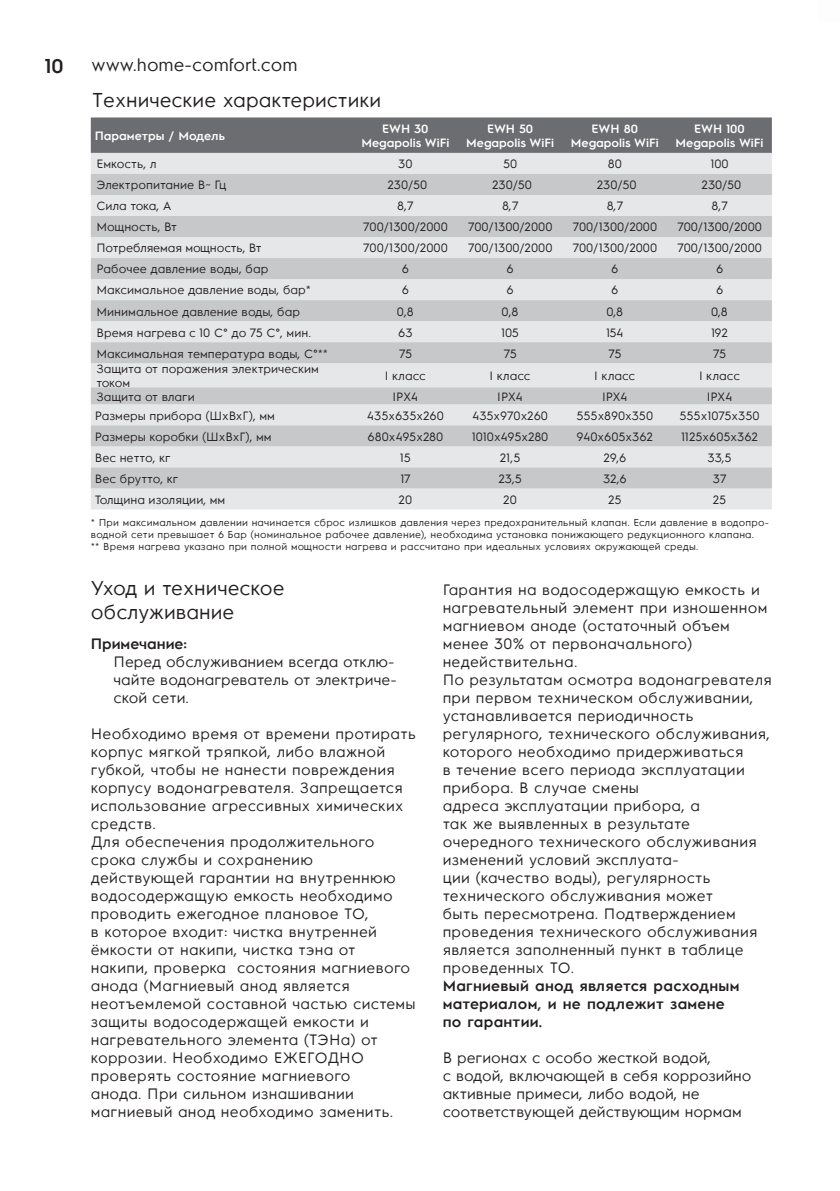
<style>
.page{position:relative;width:840px;height:1191px;background:#fff}
.page>*{position:absolute;margin:0;border:0;box-sizing:border-box;transform-origin:0 0}
.Text{font:20px/24px "Electrolux Sans C";color:#231f20}
.t1{font:600 20px "Electrolux Sans C";color:#231f20}
.t2{font:18px "Electrolux Sans C";color:#231f20}
.Text-2{font:15px/18px "Electrolux Sans C";letter-spacing:.02em;color:#231f20}
.Text-3{font:15px/18px "Electrolux Sans C";color:#231f20}
.Text-4{font:600 15px/18px "Electrolux Sans C";letter-spacing:.02em;color:#231f20}
.Text-5{font:600 15px "Electrolux Sans C";color:#231f20}
.t3{font:12px/14.4px "Electrolux Sans C";color:#231f20}
.t4{font:600 12px/14.4px "Electrolux Sans C";color:#fff;text-align:center}
.t5{font:12px "Electrolux Sans C";letter-spacing:-.02em;color:#231f20}
.Text-6{font:10px/12px "Electrolux Sans C";letter-spacing:.02em;color:#231f20}
</style>
<div class="page">
<div style="left:91px;top:117px;width:680px;height:36px;background:#6c6d70"></div>
<div style="left:91px;top:153px;width:680px;height:356px;background:#e6e7e9"></div>
<svg style="left:91px;top:174px;width:680px;height:314px;background:#d5d6d8"></svg>
<h1 class="t1" style="left:45px;top:52px;width:21px">10</h1>
<p class="t2" style="left:91px;top:52px;width:207px">www.home-comfort.com</p>
<p class="Text" style="left:92px;top:87px;width:290px">Технические характеристики</p>
<p class="t4" style="left:95px;top:128px;width:132px">Параметры / Модель</p>
<p class="t4" style="left:361px;top:121px;width:89px">EWH 30<br>Megapolis WiFi</p>
<p class="t4" style="left:466px;top:121px;width:89px">EWH 50<br>Megapolis WiFi</p>
<p class="t4" style="left:570px;top:121px;width:89px">EWH 80<br>Megapolis WiFi</p>
<p class="t4" style="left:693px;top:121px;width:52px">EWH 100</p>
<p class="t4" style="left:675px;top:135px;width:89px">Megapolis WiFi</p>
<p class="t3" style="left:96px;top:156px;width:61px">Емкость, л</p>
<p class="t3" style="left:398px;top:156px;width:16px">30</p>
<p class="t3" style="left:502px;top:156px;width:16px">50</p>
<p class="t3" style="left:607px;top:156px;width:16px">80</p>
<p class="t3" style="left:710px;top:156px;width:20px">100</p>
<p class="t3" style="left:96px;top:177px;width:131px">Электропитание В~ Гц</p>
<p class="t3" style="left:387px;top:177px;width:41px">230/50</p>
<p class="t3" style="left:492px;top:177px;width:41px">230/50</p>
<p class="t3" style="left:596px;top:177px;width:41px">230/50</p>
<p class="t3" style="left:701px;top:177px;width:41px">230/50</p>
<p class="t5" style="left:96px;top:198px;width:77px">Сила тока, А</p>
<p class="t3" style="left:397px;top:198px;width:18px">8,7</p>
<p class="t3" style="left:501px;top:198px;width:18px">8,7</p>
<p class="t3" style="left:606px;top:198px;width:18px">8,7</p>
<p class="t3" style="left:711px;top:198px;width:18px">8,7</p>
<p class="t3" style="left:96px;top:219px;width:82px">Мощность, Вт</p>
<p class="t3" style="left:363px;top:219px;width:86px">700/1300/2000</p>
<p class="t3" style="left:467px;top:219px;width:86px">700/1300/2000</p>
<p class="t3" style="left:572px;top:219px;width:86px">700/1300/2000</p>
<p class="t3" style="left:676px;top:219px;width:86px">700/1300/2000</p>
<p class="t3" style="left:96px;top:240px;width:167px">Потребляемая мощность, Вт</p>
<p class="t3" style="left:363px;top:240px;width:86px">700/1300/2000</p>
<p class="t3" style="left:467px;top:240px;width:86px">700/1300/2000</p>
<p class="t3" style="left:572px;top:240px;width:86px">700/1300/2000</p>
<p class="t3" style="left:676px;top:240px;width:86px">700/1300/2000</p>
<p class="t3" style="left:96px;top:261px;width:173px">Рабочее давление воды, бар</p>
<p class="t3" style="left:401px;top:261px;width:9px">6</p>
<p class="t3" style="left:506px;top:261px;width:9px">6</p>
<p class="t3" style="left:611px;top:261px;width:9px">6</p>
<p class="t3" style="left:715px;top:261px;width:9px">6</p>
<p class="t3" style="left:96px;top:282px;width:216px">Максимальное давление воды, бар*</p>
<p class="t3" style="left:401px;top:282px;width:9px">6</p>
<p class="t3" style="left:506px;top:282px;width:9px">6</p>
<p class="t3" style="left:611px;top:282px;width:9px">6</p>
<p class="t3" style="left:715px;top:282px;width:9px">6</p>
<p class="t3" style="left:96px;top:303px;width:205px">Минимальное давление воды, бар</p>
<p class="t3" style="left:396px;top:303px;width:18px">0,8</p>
<p class="t3" style="left:501px;top:303px;width:18px">0,8</p>
<p class="t3" style="left:606px;top:303px;width:18px">0,8</p>
<p class="t3" style="left:710px;top:303px;width:18px">0,8</p>
<p class="t3" style="left:96px;top:324px;width:216px">Время нагрева с 10 С° до 75 С°, мин.</p>
<p class="t3" style="left:398px;top:324px;width:16px">63</p>
<p class="t3" style="left:501px;top:324px;width:19px">105</p>
<p class="t3" style="left:605px;top:324px;width:19px">154</p>
<p class="t3" style="left:710px;top:324px;width:18px">192</p>
<p class="t3" style="left:96px;top:345px;width:233px">Максимальная температура воды, С°**</p>
<p class="t3" style="left:398px;top:345px;width:15px">75</p>
<p class="t3" style="left:503px;top:345px;width:15px">75</p>
<p class="t3" style="left:607px;top:345px;width:15px">75</p>
<p class="t3" style="left:712px;top:345px;width:15px">75</p>
<p class="t3" style="left:96px;top:361px;width:224px">Защита от поражения электрическим током</p>
<p class="t3" style="left:384px;top:368px;width:43px">I класс</p>
<p class="t3" style="left:489px;top:368px;width:43px">I класс</p>
<p class="t3" style="left:594px;top:368px;width:43px">I класс</p>
<p class="t3" style="left:698px;top:368px;width:43px">I класс</p>
<p class="t3" style="left:96px;top:388px;width:100px">Защита от влаги</p>
<p class="t3" style="left:392px;top:388px;width:27px">IPX4</p>
<p class="t3" style="left:497px;top:388px;width:27px">IPX4</p>
<p class="t3" style="left:601px;top:388px;width:27px">IPX4</p>
<p class="t3" style="left:706px;top:388px;width:27px">IPX4</p>
<p class="t3" style="left:95px;top:407px;width:181px">Размеры прибора (ШхВхГ), мм</p>
<p class="t3" style="left:367px;top:407px;width:78px">435х635х260</p>
<p class="t3" style="left:472px;top:407px;width:77px">435х970х260</p>
<p class="t3" style="left:576px;top:407px;width:78px">555х890х350</p>
<p class="t3" style="left:679px;top:407px;width:81px">555х1075х350</p>
<p class="t3" style="left:95px;top:428px;width:178px">Размеры коробки (ШхВхГ), мм</p>
<p class="t3" style="left:367px;top:428px;width:77px">680х495х280</p>
<p class="t3" style="left:471px;top:428px;width:78px">1010х495х280</p>
<p class="t3" style="left:576px;top:428px;width:78px">940х605х362</p>
<p class="t3" style="left:680px;top:428px;width:78px">1125х605х362</p>
<p class="t3" style="left:95px;top:449px;width:77px">Вес нетто, кг</p>
<p class="t3" style="left:399px;top:449px;width:13px">15</p>
<p class="t3" style="left:499px;top:449px;width:22px">21,5</p>
<p class="t3" style="left:603px;top:449px;width:24px">29,6</p>
<p class="t3" style="left:707px;top:449px;width:26px">33,5</p>
<p class="t3" style="left:95px;top:470px;width:85px">Вес брутто, кг</p>
<p class="t3" style="left:400px;top:470px;width:12px">17</p>
<p class="t3" style="left:498px;top:470px;width:25px">23,5</p>
<p class="t3" style="left:602px;top:470px;width:25px">32,6</p>
<p class="t3" style="left:712px;top:470px;width:15px">37</p>
<p class="t3" style="left:95px;top:491px;width:132px">Толщина изоляции, мм</p>
<p class="t3" style="left:398px;top:491px;width:15px">20</p>
<p class="t3" style="left:503px;top:491px;width:15px">20</p>
<p class="t3" style="left:607px;top:491px;width:15px">25</p>
<p class="t3" style="left:712px;top:491px;width:15px">25</p>
<p class="Text-6" style="left:91px;top:515px;width:679px">* При максимальном давлении начинается сброс излишков давления через предохранительный клапан. Если давление в водопро&shy;водной сети превышает 6 Бар (номинальное рабочее давление), необходима установка понижающего редукционного клапана.</p>
<p class="Text-6" style="left:91px;top:539px;width:608px">** Время нагрева указано при полной мощности нагрева и рассчитано при идеальных условиях окружающей среды.</p>
<p class="Text" style="left:91px;top:575px;width:195px">Уход и техническое обслуживание</p>
<p class="Text-5" style="left:91px;top:633px;width:97px">Примечание:</p>
<p class="Text-3" style="left:113px;top:652px;width:284px">Перед обслуживанием всегда отклю&shy;чайте водонагреватель от электриче&shy;ской сети.</p>
<p class="Text-2" style="left:91px;top:723px;width:326px">Необходимо время от времени протирать корпус мягкой тряпкой, либо влажной губкой, чтобы не нанести повреждения корпусу водонагревателя. Запрещается использование агрессивных химических средств.</p>
<p class="Text-2" style="left:91px;top:831px;width:326px">Для обеспечения продолжительного срока службы и сохранению действующей гарантии на внутреннюю водосодержащую емкость необходимо проводить ежегодное плановое ТО,<br>в которое входит: чистка внутренней ёмкости от накипи, чистка тэна от накипи, проверка состояния магниевого анода (Магниевый анод является неотъемлемой составной частью системы защиты водосодержащей емкости и нагревательного элемента (ТЭНа) от коррозии. Необходимо ЕЖЕГОДНО проверять состояние магниевого<br>анода. При сильном изнашивании магниевый анод необходимо заменить.</p>
<p class="Text-2" style="left:442px;top:579px;width:326px">Гарантия на водосодержащую емкость и нагревательный элемент при изношенном магниевом аноде (остаточный объем менее 30% от первоначального) недействительна.</p>
<p class="Text-2" style="left:442px;top:669px;width:330px">По результатам осмотра водонагревателя при первом техническом обслуживании, устанавливается периодичность регулярного, технического обслуживания, которого необходимо придерживаться<br>в течение всего периода эксплуатации прибора. В случае смены</p>
<p class="Text-2" style="left:442px;top:795px;width:316px">адреса эксплуатации прибора, а<br>так же выявленных в результате очередного технического обслуживания изменений условий эксплуата-<br>ции (качество воды), регулярность технического обслуживания может<br>быть пересмотрена. Подтверждением проведения технического обслуживания является заполненный пункт в таблице проведенных ТО.</p>
<p class="Text-4" style="left:442px;top:975px;width:298px">Магниевый анод является расходным материалом, и не подлежит замене по гарантии.</p>
<p class="Text-3" style="left:442px;top:1047px;width:310px">В регионах с особо жесткой водой,<br>с водой, включающей в себя коррозийно активные примеси, либо водой, не соответствующей действующим нормам</p>
</div>
